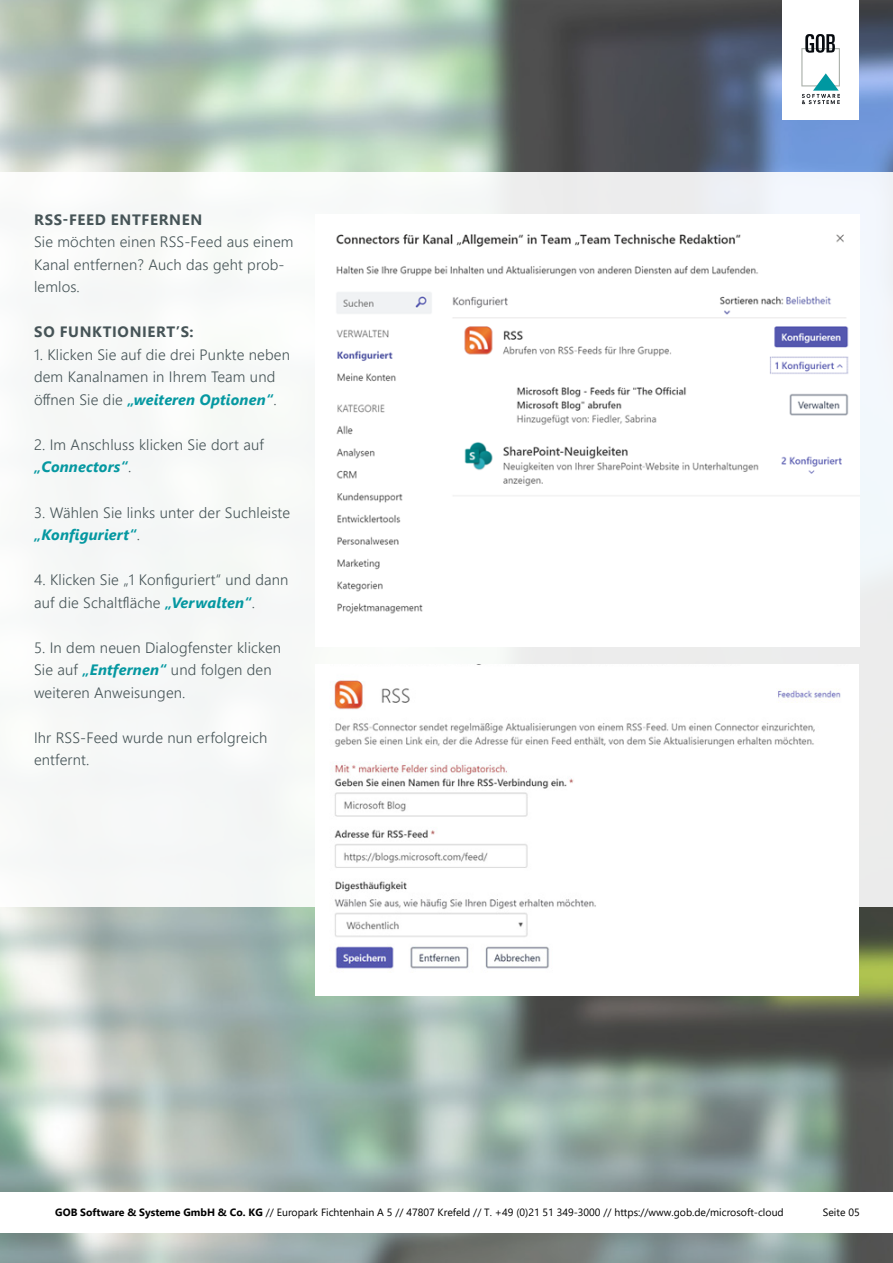
<style>
.page{position:relative;width:893px;height:1263px;background:#fff}
.page>*{position:absolute;margin:0;border:0;box-sizing:border-box;transform-origin:0 0}
.t1{font:300 15px/22.5px "Segoe UI";letter-spacing:.01em;color:#465457}
.t2{font:700 15px "Segoe UI";letter-spacing:.045em;color:#465457}
.t3{font:10.5px "Segoe UI";color:#000}
.s1{font-weight:700;font-style:italic;color:#0598a1}
.s2{font-weight:700}
</style>
<div class="page">
<img style="left:0;top:0;width:893px;height:1263px">
<div style="left:0;top:172px;width:893px;height:735px;background:#f6f8f7"></div>
<div style="left:0;top:1192px;width:893px;height:40px;background:#fff"></div>
<div style="left:782px;top:0;width:77px;height:119px;background:#fff"></div>
<svg style="left:801px;top:34px;width:39px;height:70px"></svg>
<img style="left:336px;top:234px;width:513px;height:380px">
<img style="left:315px;top:664px;width:543px;height:332px">
<p class="t2" style="left:34px;top:205px;width:169px">RSS-FEED ENTFERNEN</p>
<p class="t1" style="left:34px;top:229px;width:261px">Sie möchten einen RSS-Feed aus einem<br>Kanal entfernen? Auch das geht prob&shy;lemlos.</p>
<p class="t2" style="left:34px;top:318px;width:161px">SO FUNKTIONIERT’S:</p>
<p class="t1" style="left:34px;top:342px;width:257px">1. Klicken Sie auf die drei Punkte neben dem Kanalnamen in Ihrem Team und öffnen Sie die <span class="s1">„weiteren Optionen“</span>.</p>
<p class="t1" style="left:34px;top:432px;width:231px">2. Im Anschluss klicken Sie dort auf <span class="s1">„Connectors“</span>.</p>
<p class="t1" style="left:34px;top:499px;width:258px">3. Wählen Sie links unter der Suchleiste <span class="s1">„Konfiguriert“</span>.</p>
<p class="t1" style="left:34px;top:567px;width:256px">4. Klicken Sie „1 Konfiguriert“ und dann auf die Schaltfläche <span class="s1">„Verwalten“</span>.</p>
<p class="t1" style="left:34px;top:634px;width:249px">5. In dem neuen Dialogfenster klicken<br>Sie auf <span class="s1">„Entfernen“</span> und folgen den weiteren Anweisungen.</p>
<p class="t1" style="left:34px;top:724px;width:235px">Ihr RSS-Feed wurde nun erfolgreich entfernt.</p>
<p class="t3" style="left:55px;top:1202px;width:730px"><span class="s2">GOB Software &amp; Systeme GmbH &amp; Co. KG</span> // Europark Fichtenhain A 5 // 47807 Krefeld // T. +49 (0)21 51 349-3000 // https://www.gob.de/microsoft-cloud</p>
<p class="t3" style="left:823px;top:1202px;width:38px">Seite 05</p>
</div>
